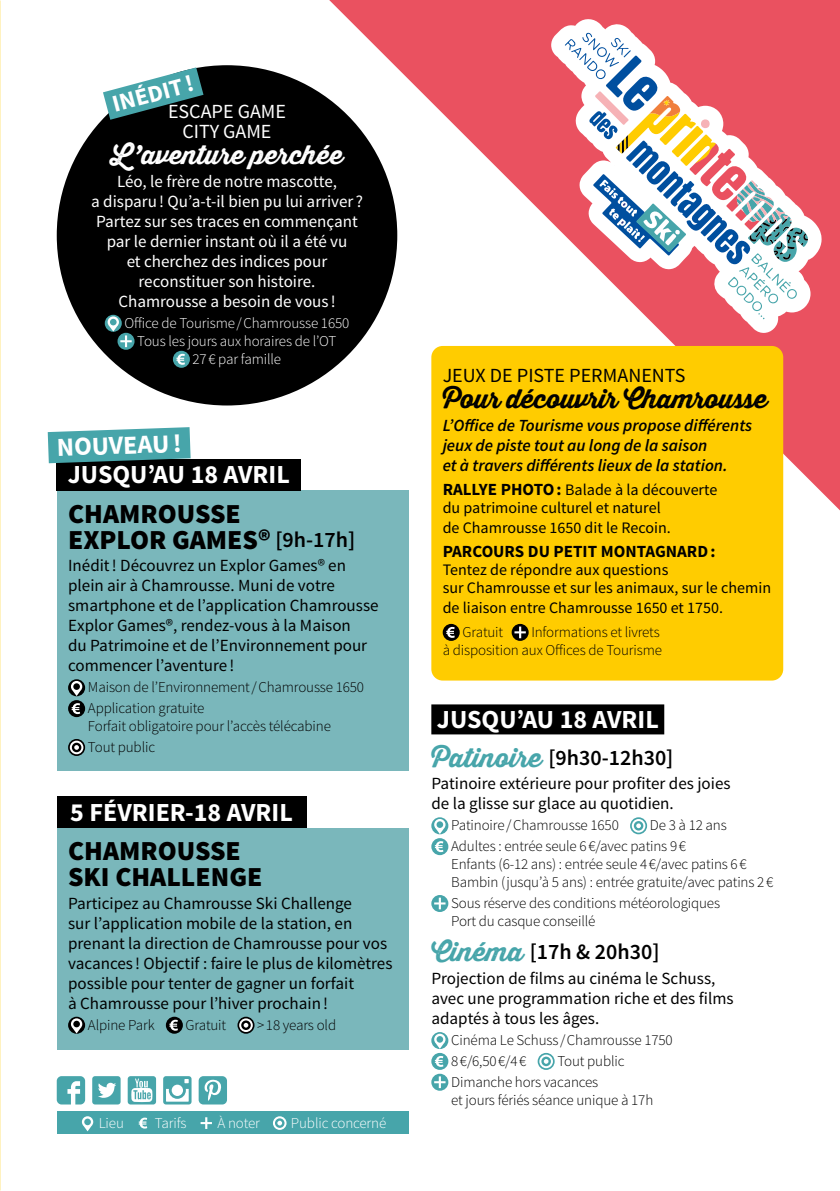
<style>
.page{position:relative;width:840px;height:1191px;background:#fff}
.page>*{position:absolute;margin:0;border:0;box-sizing:border-box;transform-origin:0 0}
.t1{font:900 27.6px/26px "Source Sans Pro";color:#000}
.t2{font:700 26px "Source Sans Pro";color:#fff}
.t3{font:26px "Thirsty Rough Bol";letter-spacing:-.01em;color:#000}
.t4{font:26px "Thirsty Rough Bol";color:#fff}
.t5{font:700 24px "Source Sans Pro";color:#fff}
.t6{font:600 22px "Source Sans Pro";color:#000}
.t7{font:20px "Source Sans Pro";color:#000}
.t8{font:20px/20px "Source Sans Pro";color:#fff;text-align:center}
.t9{font:17px/20px "Source Sans Pro";color:#000}
.t10{font:17px/20px "Source Sans Pro";color:#fff;text-align:center}
.t11{font:italic 600 17px/20px "Source Sans Pro";color:#000}
.t12{font:700 17px "Source Sans Pro";color:#000}
.t13{font:16px/18px "Source Sans Pro";color:#000}
.t14{font:300 15px/20.8px "Source Sans Pro";letter-spacing:-.01em;color:#000}
.t15{font:300 15px/18px "Source Sans Pro";letter-spacing:-.01em;color:#fff;text-align:center}
.s1{font-weight:600;font-size:22px}
.s2{font-weight:700;font-size:17px}
.s3{font-family:"Thirsty Rough Bol";font-weight:400;font-size:26px;color:#47a5aa}
</style>
<div class="page">
<svg style="left:329px;top:0;width:510px;height:510px"></svg>
<div style="left:431px;top:704px;width:233px;height:30px;background:#000"></div>
<svg style="left:431px;top:817px;width:17px;height:17px"></svg>
<svg style="left:434px;top:819px;width:11px;height:15px"></svg>
<svg style="left:629px;top:817px;width:17px;height:17px"></svg>
<svg style="left:631px;top:819px;width:14px;height:13px"></svg>
<svg style="left:633px;top:821px;width:10px;height:9px"></svg>
<svg style="left:636px;top:823px;width:4px;height:5px"></svg>
<svg style="left:431px;top:838px;width:17px;height:17px"></svg>
<svg style="left:434px;top:841px;width:9px;height:11px"></svg>
<svg style="left:431px;top:895px;width:17px;height:17px"></svg>
<svg style="left:434px;top:897px;width:11px;height:12px"></svg>
<svg style="left:431px;top:1032px;width:17px;height:17px"></svg>
<svg style="left:434px;top:1033px;width:11px;height:15px"></svg>
<svg style="left:431px;top:1053px;width:17px;height:17px"></svg>
<svg style="left:434px;top:1056px;width:9px;height:10px"></svg>
<svg style="left:537px;top:1053px;width:17px;height:17px"></svg>
<svg style="left:539px;top:1054px;width:13px;height:14px"></svg>
<svg style="left:541px;top:1056px;width:9px;height:10px"></svg>
<svg style="left:543px;top:1059px;width:5px;height:4px"></svg>
<svg style="left:431px;top:1073px;width:17px;height:17px"></svg>
<svg style="left:434px;top:1076px;width:11px;height:12px"></svg>
<div style="left:431px;top:346px;width:351px;height:334px;background:#fc0;border-radius:11px"></div>
<svg style="left:442px;top:624px;width:17px;height:17px"></svg>
<svg style="left:446px;top:627px;width:8px;height:11px"></svg>
<svg style="left:511px;top:624px;width:17px;height:17px"></svg>
<svg style="left:514px;top:626px;width:11px;height:12px"></svg>
<div style="left:57px;top:65px;width:340px;height:340px;background:#000;border-radius:50%"></div>
<div style="left:105px;top:315px;width:17px;height:17px;background:#47a5aa;border-radius:50%"></div>
<svg style="left:117px;top:333px;width:17px;height:17px"></svg>
<svg style="left:107px;top:316px;width:25px;height:31px"></svg>
<div style="left:173px;top:351px;width:17px;height:17px;background:#47a5aa;border-radius:50%"></div>
<svg style="left:176px;top:354px;width:9px;height:11px"></svg>
<svg style="left:103px;top:67px;width:100px;height:53px"></svg>
<div style="left:57px;top:1111px;width:351px;height:23px;background:#47a5aa"></div>
<svg style="left:82px;top:1116px;width:11px;height:15px"></svg>
<svg style="left:139px;top:1117px;width:8px;height:11px"></svg>
<svg style="left:200px;top:1117px;width:12px;height:12px"></svg>
<svg style="left:271px;top:1114px;width:17px;height:17px"></svg>
<svg style="left:273px;top:1116px;width:13px;height:13px"></svg>
<svg style="left:275px;top:1118px;width:9px;height:9px"></svg>
<svg style="left:277px;top:1120px;width:5px;height:5px"></svg>
<svg style="left:163px;top:1076px;width:28px;height:28px"></svg>
<svg style="left:128px;top:1076px;width:28px;height:28px"></svg>
<svg style="left:92px;top:1076px;width:28px;height:28px"></svg>
<svg style="left:198px;top:1076px;width:29px;height:28px"></svg>
<svg style="left:57px;top:1076px;width:28px;height:28px"></svg>
<div style="left:57px;top:828px;width:351px;height:221px;background:#7ab7bb"></div>
<svg style="left:68px;top:1016px;width:17px;height:17px"></svg>
<svg style="left:71px;top:1018px;width:11px;height:15px"></svg>
<svg style="left:166px;top:1016px;width:17px;height:17px"></svg>
<svg style="left:169px;top:1019px;width:9px;height:11px"></svg>
<svg style="left:237px;top:1016px;width:17px;height:17px"></svg>
<svg style="left:239px;top:1018px;width:14px;height:14px"></svg>
<svg style="left:241px;top:1020px;width:9px;height:10px"></svg>
<svg style="left:243px;top:1022px;width:5px;height:5px"></svg>
<div style="left:57px;top:797px;width:249px;height:31px;background:#000"></div>
<div style="left:57px;top:490px;width:351px;height:281px;background:#7ab7bb"></div>
<svg style="left:68px;top:679px;width:17px;height:17px"></svg>
<svg style="left:71px;top:681px;width:11px;height:15px"></svg>
<div style="left:68px;top:700px;width:17px;height:17px;background:#000;border-radius:50%"></div>
<svg style="left:72px;top:703px;width:8px;height:11px"></svg>
<svg style="left:68px;top:739px;width:17px;height:17px"></svg>
<svg style="left:70px;top:740px;width:13px;height:14px"></svg>
<svg style="left:72px;top:742px;width:9px;height:10px"></svg>
<svg style="left:74px;top:745px;width:5px;height:5px"></svg>
<div style="left:57px;top:459px;width:243px;height:31px;background:#000"></div>
<svg style="left:48px;top:427px;width:142px;height:36px;background:#50a1a6"></svg>
<svg style="left:551px;top:17px;width:270px;height:316px;fill:#ea5160"></svg>
<svg style="left:564px;top:32px;width:243px;height:287px"></svg>
<h3 class="t5" style="left:109px;top:89px;width:85px;rotate:-15deg">INÉDIT!</h3>
<p class="t8" style="left:168px;top:102px;width:119px">ESCAPE GAME<br>CITY GAME</p>
<h2 class="t4" style="left:111px;top:135px;width:233px">L’aventure perchée</h2>
<p class="t10" style="left:91px;top:171px;width:273px">Léo, le frère de notre mascotte,<br>a disparu! Qu’a-t-il bien pu lui arriver ?<br>Partez sur ses traces en commençant par le dernier instant où il a été vu<br>et cherchez des indices pour reconstituer son histoire.<br>Chamrousse a besoin de vous !</p>
<p class="t15" style="left:124px;top:314px;width:226px">Office de Tourisme/Chamrousse 1650<br>Tous les jours aux horaires de l’OT<br>27€ par famille</p>
<h2 class="t2" style="left:56px;top:430px;width:126px;rotate:-2deg">NOUVEAU!</h2>
<h2 class="t2" style="left:68px;top:458px;width:223px">JUSQU’AU 18 AVRIL</h2>
<h1 class="t1" style="left:68px;top:501px;width:288px">CHAMROUSSE<br>EXPLOR GAMES® <span class="s1">[9h-17h]</span></h1>
<p class="t9" style="left:68px;top:556px;width:312px">Inédit! Découvrez un Explor Games® en plein air à Chamrousse. Muni de votre smartphone et de l’application Chamrousse Explor Games®, rendez-vous à la Maison<br>du Patrimoine et de l’Environnement pour commencer l’aventure !</p>
<p class="t14" style="left:88px;top:677px;width:277px">Maison de l’Environnement/Chamrousse 1650<br>Application gratuite</p>
<p class="t14" style="left:88px;top:716px;width:244px">Forfait obligatoire pour l’accès télécabine<br>Tout public</p>
<h2 class="t2" style="left:70px;top:795px;width:224px">5 FÉVRIER-18 AVRIL</h2>
<h1 class="t1" style="left:68px;top:839px;width:196px">CHAMROUSSE<br>SKI CHALLENGE</h1>
<p class="t9" style="left:68px;top:893px;width:326px">Participez au Chamrousse Ski Challenge<br>sur l’application mobile de la station, en prenant la direction de Chamrousse pour vos vacances ! Objectif : faire le plus de kilomètres possible pour tenter de gagner un forfait<br>à Chamrousse pour l’hiver prochain!</p>
<p class="t14" style="left:88px;top:1014px;width:68px">Alpine Park</p>
<p class="t14" style="left:185px;top:1014px;width:42px">Gratuit</p>
<p class="t14" style="left:257px;top:1014px;width:80px">&gt;18 years old</p>
<p class="t15" style="left:99px;top:1113px;width:27px">Lieu</p>
<p class="t15" style="left:155px;top:1113px;width:33px">Tarifs</p>
<p class="t15" style="left:217px;top:1113px;width:44px">À noter</p>
<p class="t15" style="left:291px;top:1113px;width:97px">Public concerné</p>
<p class="t7" style="left:442px;top:363px;width:244px">JEUX DE PISTE PERMANENTS</p>
<h2 class="t3" style="left:442px;top:379px;width:326px">Pour découvrir Chamrousse</h2>
<p class="t11" style="left:442px;top:415px;width:311px">L’Office de Tourisme vous propose différents jeux de piste tout au long de la saison<br>et à travers différents lieux de la station.</p>
<p class="t13" style="left:442px;top:481px;width:276px"><span class="s2">RALLYE PHOTO:</span> Balade à la découverte du patrimoine culturel et naturel</p>
<p class="t13" style="left:442px;top:519px;width:229px">de Chamrousse 1650 dit le Recoin.</p>
<p class="t12" style="left:442px;top:540px;width:274px">PARCOURS DU PETIT MONTAGNARD:</p>
<p class="t13" style="left:442px;top:561px;width:330px">Tentez de répondre aux questions<br>sur Chamrousse et sur les animaux, sur le chemin</p>
<p class="t13" style="left:442px;top:599px;width:282px">de liaison entre Chamrousse 1650 et 1750.</p>
<p class="t14" style="left:462px;top:621px;width:42px">Gratuit</p>
<p class="t14" style="left:442px;top:623px;width:221px;line-height:18px;text-align:right">Informations et livrets<br>à disposition aux Offices de Tourisme</p>
<h2 class="t2" style="left:436px;top:703px;width:223px">JUSQU’AU 18 AVRIL</h2>
<p class="t6" style="left:431px;top:743px;width:243px"><span class="s3">Patinoire</span> [9h30-12h30]</p>
<p class="t9" style="left:431px;top:774px;width:300px">Patinoire extérieure pour profiter des joies de la glisse sur glace au quotidien.</p>
<p class="t14" style="left:451px;top:815px;width:169px">Patinoire/Chamrousse 1650</p>
<p class="t14" style="left:451px;top:815px;width:277px;text-indent:198px">De 3 à 12 ans<br>Adultes : entrée seule 6€/avec patins 9€</p>
<p class="t14" style="left:451px;top:855px;width:323px;line-height:18px">Enfants (6-12 ans) : entrée seule 4€/avec patins 6€<br>Bambin (jusqu’à 5 ans) : entrée gratuite/avec patins 2€</p>
<p class="t14" style="left:451px;top:894px;width:270px;line-height:18px">Sous réserve des conditions météorologiques<br>Port du casque conseillé</p>
<p class="t6" style="left:431px;top:938px;width:229px"><span class="s3">Cinéma</span> [17h &amp; 20h30]</p>
<p class="t9" style="left:431px;top:969px;width:303px">Projection de films au cinéma le Schuss, avec une programmation riche et des films adaptés à tous les âges.</p>
<p class="t14" style="left:451px;top:1029px;width:223px">Cinéma Le Schuss /Chamrousse 1750<br>8€/6,50€/4€</p>
<p class="t14" style="left:451px;top:1050px;width:175px;text-indent:106px">Tout public<br>Dimanche hors vacances</p>
<p class="t14" style="left:451px;top:1089px;width:203px">et jours fériés séance unique à 17h</p>
</div>
